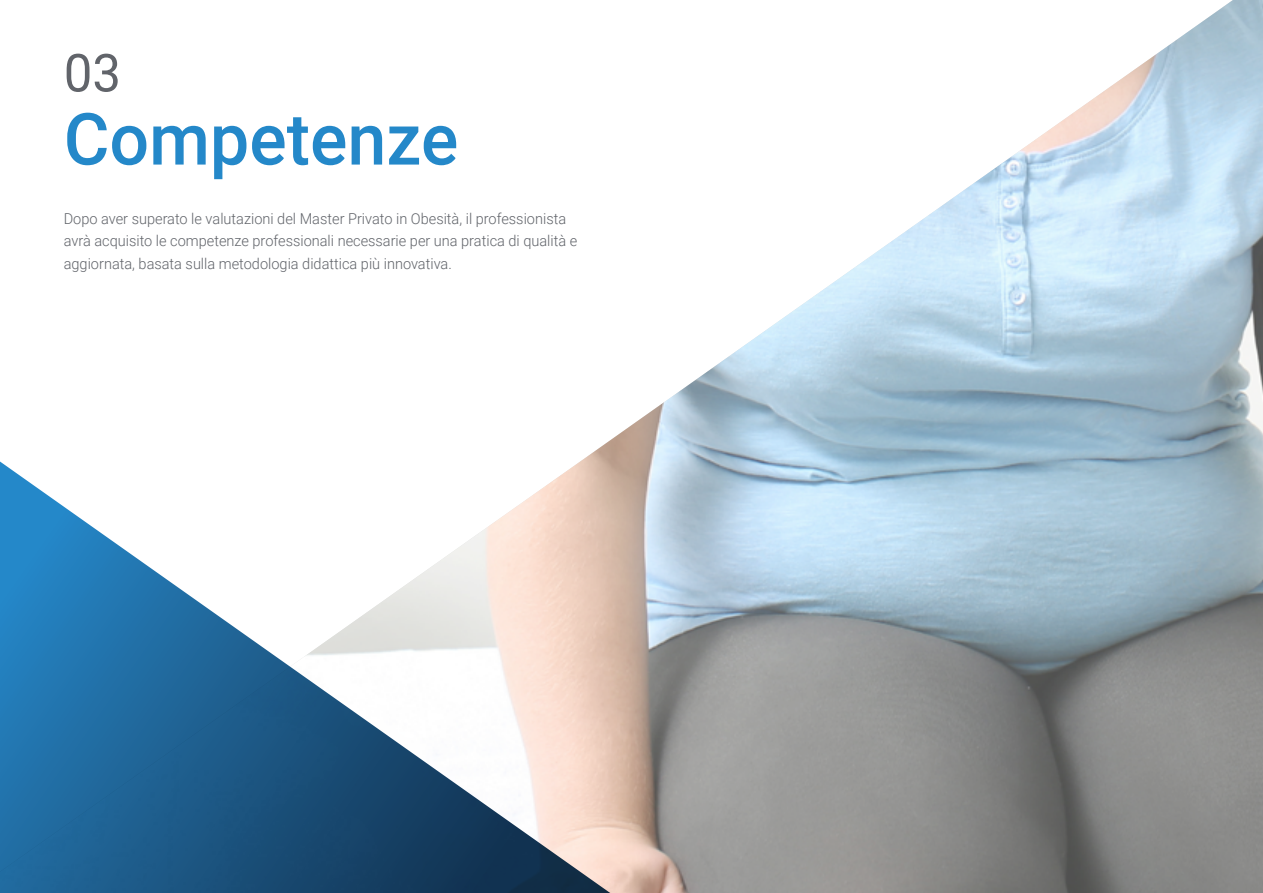
<style>
.page{position:relative;width:1263px;height:893px;background:#fff}
.page>*{position:absolute;margin:0;border:0;box-sizing:border-box;transform-origin:0 0}
.t1{font:500 72px "Roboto";color:#2488c9}
.t2{font:52.5px "Roboto";color:#61646a}
.t3{font:300 15px/22.5px "Roboto";color:#61646a}
</style>
<div class="page">
<img style="left:602px;top:0;width:661px;height:893px">
<svg style="left:0;top:446px;width:640px;height:447px"></svg>
<h2 class="t2" style="left:64px;top:36px;width:59px">03</h2>
<h1 class="t1" style="left:64px;top:89px;width:396px">Competenze</h1>
<p class="t3" style="left:64px;top:207px;width:515px">Dopo aver superato le valutazioni del Master Privato in Obesità, il professionista avrà acquisito le competenze professionali necessarie per una pratica di qualità e aggiornata, basata sulla metodologia didattica più innovativa.</p>
</div>
